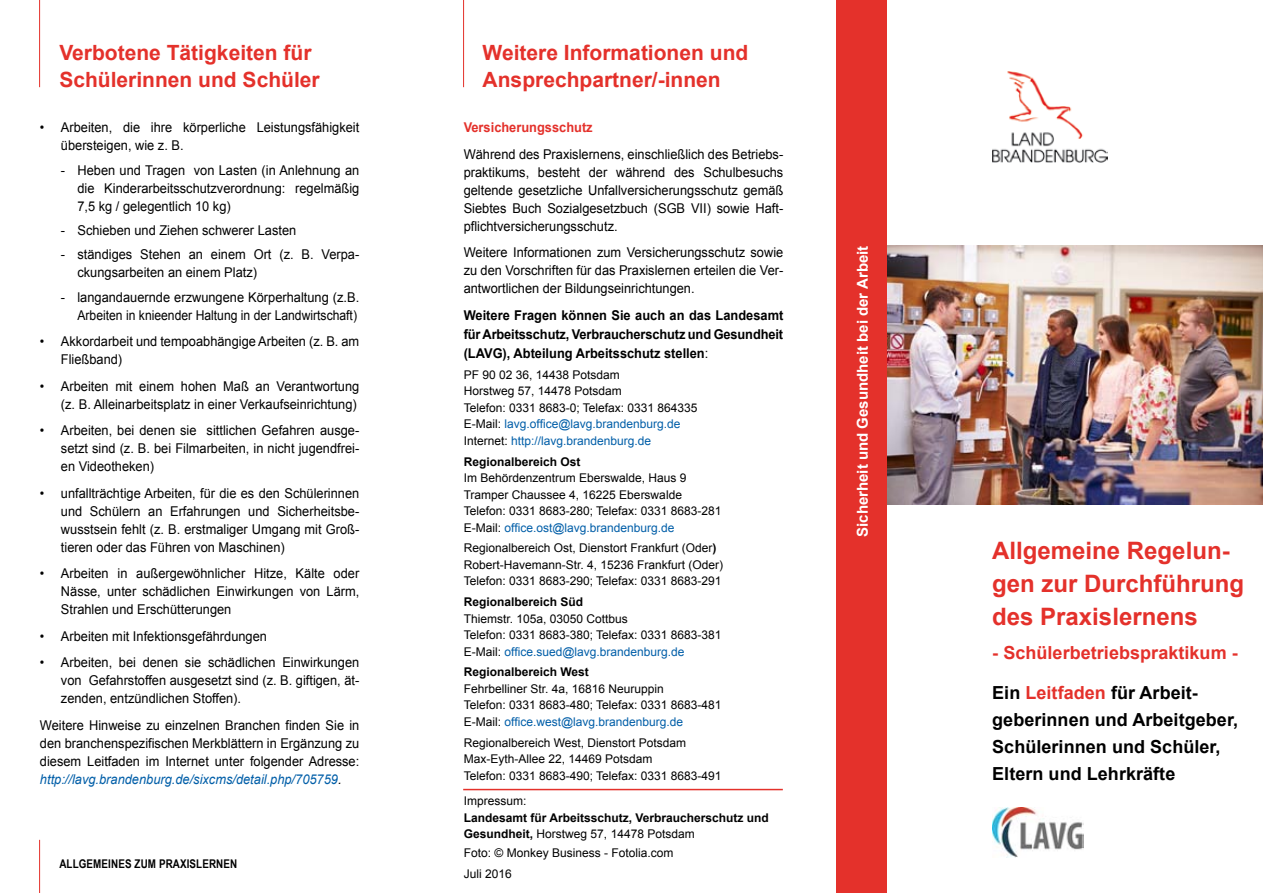
<style>
.page{position:relative;width:1263px;height:893px;background:#fff}
.page>*{position:absolute;margin:0;border:0;box-sizing:border-box;transform-origin:0 0}
.t1{font:700 24px/33px "Arial";color:#e4312b}
.t2{font:700 21px/27px "Arial";color:#e4312b}
.t3{font:700 18px/27px "Arial";letter-spacing:.005em;color:#000}
.t4{font:700 18px "Arial";letter-spacing:.005em;color:#e4312b}
.t5{font:700 15px "Arial";color:#fff}
.t6{font:13.5px/18px "Arial";color:#000;text-align:justify;scale:.95 1}
.t7{font:700 13.5px/18.8px "Arial";color:#000;text-align:justify;scale:.95 1}
.t8{font:700 13.5px "Arial";color:#e4312b;scale:.95 1}
.t9{font:12px/16.5px "Arial";color:#000}
.t10{font:700 12px/16.5px "Arial";color:#000}
.t11{font:700 12px "Arial Narrow";letter-spacing:.01em;color:#000}
.s1{font-style:italic;color:#005ea8}
.s2{font-style:italic}
.s3{font-weight:400}
.s4{color:#005ea8}
.s5{font-weight:700}
.s6{color:#e4312b}
</style>
<div class="page">
<img style="left:992px;top:71px;width:116px;height:91px">
<hr style="left:463px;top:0;width:1px;height:87px;background:#e4312b">
<div style="left:836px;top:0;width:51px;height:893px;background:#e4312b"></div>
<hr style="left:39px;top:840px;width:1px;height:53px;background:#e4312b">
<hr style="left:39px;top:0;width:1px;height:87px;background:#e4312b">
<hr style="left:463px;top:789px;width:320px;height:1px;background:#e4312b">
<img style="left:992px;top:808px;width:92px;height:49px">
<img style="left:887px;top:246px;width:376px;height:259px">
<h2 class="t2" style="left:59px;top:40px;width:262px">Verbotene Tätigkeiten für<br>Schülerinnen und Schüler</h2>
<p class="t6" style="left:61px;top:119px;width:316px;text-indent:-21px">• Arbeiten, die ihre körperliche Leistungsfähigkeit übersteigen, wie z. B.</p>
<p class="t6" style="left:77px;top:161px;width:298px;text-indent:-16px">- Heben und Tragen von Lasten (in Anlehnung an die Kinderarbeitsschutzverordnung: regelmäßig 7,5 kg / gelegentlich 10 kg)</p>
<p class="t6" style="left:61px;top:221px;width:249px">- Schieben und Ziehen schwerer Lasten</p>
<p class="t6" style="left:77px;top:246px;width:298px;text-indent:-17px">- ständiges Stehen an einem Ort (z. B. Verpa&shy;ckungsarbeiten an einem Platz)</p>
<p class="t6" style="left:61px;top:288px;width:316px;text-align:right">- langandauernde erzwungene Körperhaltung (z.B.<br>Arbeiten in knieender Haltung in der Landwirtschaft)</p>
<p class="t6" style="left:61px;top:333px;width:316px;text-indent:-21px">• Akkordarbeit und tempoabhängige Arbeiten (z. B. am<br>Fließband)</p>
<p class="t6" style="left:40px;top:377px;width:338px;text-align:right">• Arbeiten mit einem hohen Maß an Verantwortung (z. B. Alleinarbeitsplatz in einer Verkaufseinrichtung)</p>
<p class="t6" style="left:61px;top:422px;width:316px;text-indent:-21px">• Arbeiten, bei denen sie sittlichen Gefahren ausge&shy;setzt sind (z. B. bei Filmarbeiten, in nicht jugendfrei&shy;en Videotheken)</p>
<p class="t6" style="left:61px;top:484px;width:316px;text-indent:-21px">• unfallträchtige Arbeiten, für die es den Schülerinnen und Schülern an Erfahrungen und Sicherheitsbe&shy;wusstsein fehlt (z. B. erstmaliger Umgang mit Groß&shy;tieren oder das Führen von Maschinen)</p>
<p class="t6" style="left:61px;top:565px;width:316px;text-indent:-21px">• Arbeiten in außergewöhnlicher Hitze, Kälte oder Nässe, unter schädlichen Einwirkungen von Lärm, Strahlen und Erschütterungen</p>
<p class="t6" style="left:40px;top:627px;width:240px">• Arbeiten mit Infektionsgefährdungen</p>
<p class="t6" style="left:61px;top:654px;width:316px;text-indent:-21px">• Arbeiten, bei denen sie schädlichen Einwirkungen von Gefahrstoffen ausgesetzt sind (z. B. giftigen, ät&shy;zenden, entzündlichen Stoffen).</p>
<p class="t6" style="left:40px;top:716px;width:338px">Weitere Hinweise zu einzelnen Branchen finden Sie in den branchenspezifischen Merkblättern in Ergänzung zu diesem Leitfaden im Internet unter folgender Adresse: <span class="s1">http://lavg.brandenburg.de/sixcms/detail.php/705759</span><span class="s2">.</span></p>
<p class="t11" style="left:59px;top:854px;width:179px">ALLGEMEINES ZUM PRAXISLERNEN</p>
<h2 class="t2" style="left:483px;top:40px;width:267px">Weitere Informationen und<br>Ansprechpartner/-innen</h2>
<p class="t8" style="left:464px;top:118px;width:137px">Versicherungsschutz</p>
<p class="t6" style="left:464px;top:145px;width:338px">Während des Praxislernens, einschließlich des Betriebs&shy;praktikums, besteht der während des Schulbesuchs geltende gesetzliche Unfallversicherungsschutz gemäß Siebtes Buch Sozialgesetzbuch (SGB VII) sowie Haft&shy;pflichtversicherungsschutz.</p>
<p class="t6" style="left:464px;top:244px;width:338px">Weitere Informationen zum Versicherungsschutz sowie zu den Vorschriften für das Praxislernen erteilen die Ver&shy;antwortlichen der Bildungseinrichtungen.</p>
<p class="t7" style="left:464px;top:307px;width:338px">Weitere Fragen können Sie auch an das Landesamt für Arbeitsschutz, Verbraucherschutz und Gesundheit (LAVG), Abteilung Arbeitsschutz stellen<span class="s3">:</span></p>
<p class="t9" style="left:464px;top:366px;width:235px">PF 90 02 36, 14438 Potsdam<br>Horstweg 57, 14478 Potsdam<br>Telefon: 0331 8683-0; Telefax: 0331 864335<br>E-Mail: <span class="s4">lavg.office@lavg.brandenburg.de </span>Internet: <span class="s4">http://lavg.brandenburg.de</span></p>
<p class="t10" style="left:464px;top:453px;width:118px">Regionalbereich Ost</p>
<p class="t9" style="left:464px;top:470px;width:259px">Im Behördenzentrum Eberswalde, Haus 9<br>Tramper Chaussee 4, 16225 Eberswalde Telefon: 0331 8683-280; Telefax: 0331 8683-281<br>E-Mail: <span class="s4">office.ost@lavg.brandenburg.de</span></p>
<p class="t9" style="left:464px;top:540px;width:261px">Regionalbereich Ost, Dienstort Frankfurt (Oder<span class="s5">)<br></span>Robert-Havemann-Str. 4, 15236 Frankfurt (Oder)<br>Telefon: 0331 8683-290; Telefax: 0331 8683-291</p>
<p class="t10" style="left:464px;top:594px;width:121px">Regionalbereich Süd</p>
<p class="t9" style="left:464px;top:610px;width:259px">Thiemstr. 105a, 03050 Cottbus<br>Telefon: 0331 8683-380; Telefax: 0331 8683-381<br>E-Mail: <span class="s4">office.sued@lavg.brandenburg.de</span></p>
<p class="t10" style="left:464px;top:664px;width:127px">Regionalbereich West</p>
<p class="t9" style="left:464px;top:680px;width:259px">Fehrbelliner Str. 4a, 16816 Neuruppin<br>Telefon: 0331 8683-480; Telefax: 0331 8683-481<br>E-Mail: <span class="s4">office.west@lavg.brandenburg.de</span></p>
<p class="t9" style="left:464px;top:734px;width:259px">Regionalbereich West, Dienstort Potsdam<br>Max-Eyth-Allee 22, 14469 Potsdam<br>Telefon: 0331 8683-490; Telefax: 0331 8683-491</p>
<p class="t9" style="left:464px;top:793px;width:64px">Impressum:</p>
<p class="t10" style="left:464px;top:810px;width:306px">Landesamt für Arbeitsschutz, Verbraucherschutz und<br>Gesundheit, <span class="s3">Horstweg 57, 14478 Potsdam</span></p>
<p class="t9" style="left:464px;top:842px;width:211px;line-height:20.9px">Foto: © Monkey Business - Fotolia.com<br>Juli 2016</p>
<p class="t5" style="left:852px;top:537px;width:293px;rotate:-90deg">Sicherheit und Gesundheit bei der Arbeit</p>
<h1 class="t1" style="left:992px;top:535px;width:253px">Allgemeine Regelun&shy;gen zur Durchführung des Praxislernens</h1>
<h3 class="t4" style="left:992px;top:641px;width:247px">- Schülerbetriebspraktikum -</h3>
<h3 class="t3" style="left:992px;top:679px;width:247px">Ein <span class="s6">Leitfaden</span> für Arbeit&shy;geberinnen und Arbeitgeber,<br>Schülerinnen und Schüler,<br>Eltern und Lehrkräfte</h3>
</div>
